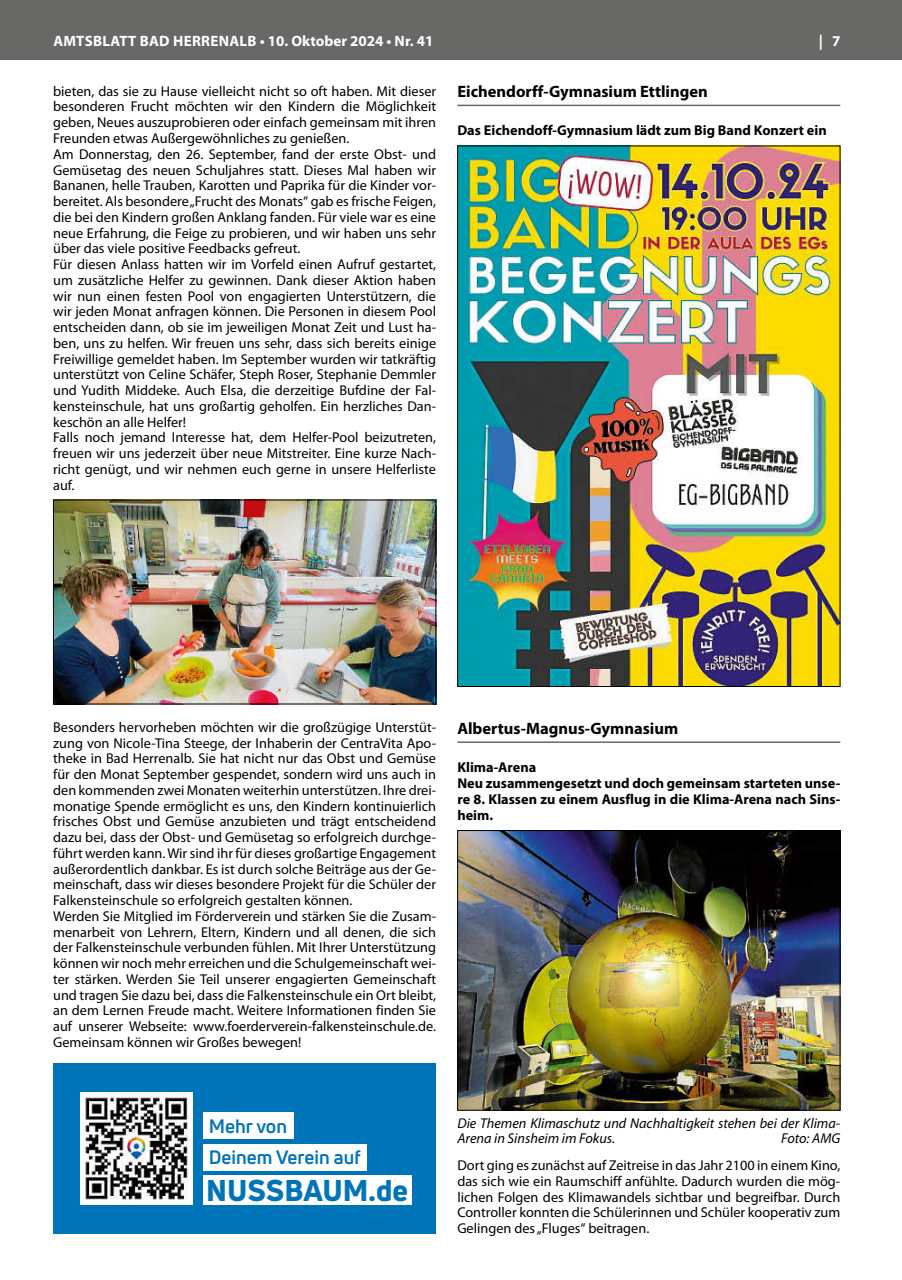
<style>
.page{position:relative;width:902px;height:1280px;background:#fff}
.page>*{position:absolute;margin:0;border:0;box-sizing:border-box;transform-origin:0 0}
.t1{font:800 29.4px "Uni Neue";color:#0074b8}
.t2{font:700 19.05px "Uni Neue";color:#0074b8}
.t3{font:700 16.5px "Myriad Pro";color:#000}
.t4{font:700 15px "Myriad Pro";letter-spacing:.015em;color:#fff}
.t5{font:14.25px/15.8px "Myriad Pro";color:#000}
.t6{font:700 14.25px/15.9px "Myriad Pro";color:#000}
.t7{font:italic 14.25px/15.8px "Myriad Pro";color:#000}
</style>
<div class="page">
<div style="left:0;top:0;width:901px;height:60px;background:#686867"></div>
<img style="left:55px;top:502px;width:379px;height:200px">
<div style="left:53px;top:500px;width:383px;height:204px;border:1px solid #000"></div>
<div style="left:53px;top:1063px;width:383px;height:171px;background:#0074b8"></div>
<div style="left:203px;top:1176px;width:208px;height:29px;background:#fff"></div>
<div style="left:203px;top:1144px;width:163px;height:26px;background:#fff"></div>
<div style="left:203px;top:1112px;width:90px;height:27px;background:#fff"></div>
<img style="left:80px;top:1092px;width:113px;height:113px">
<hr style="left:457px;top:105px;width:383px;height:1px;background:#686867">
<hr style="left:457px;top:741px;width:383px;height:2px;background:#686867">
<img style="left:459px;top:148px;width:379px;height:537px">
<img style="left:459px;top:832px;width:379px;height:276px">
<div style="left:457px;top:830px;width:383px;height:280px;border:1px solid #000"></div>
<p class="t4" style="left:53px;top:31px;width:381px">AMTSBLATT BAD HERRENALB • 10. Oktober 2024 • Nr. 41</p>
<p class="t4" style="left:818px;top:31px;width:23px">| 7</p>
<p class="t5" style="left:53px;top:83px;width:384px">bieten, das sie zu Hause vielleicht nicht so oft haben. Mit dieser besonderen Frucht möchten wir den Kindern die Möglichkeit geben, Neues auszuprobieren oder einfach gemeinsam mit ihren Freunden etwas Außergewöhnliches zu genießen.<br>Am Donnerstag, den 26. September, fand der erste Obst- und Gemüsetag des neuen Schuljahres statt. Dieses Mal haben wir Bananen, helle Trauben, Karotten und Paprika für die Kinder vor&shy;bereitet. Als besondere „Frucht des Monats“ gab es frische Feigen, die bei den Kindern großen Anklang fanden. Für viele war es eine neue Erfahrung, die Feige zu probieren, und wir haben uns sehr über das viele positive Feedbacks gefreut.<br>Für diesen Anlass hatten wir im Vorfeld einen Aufruf gestartet, um zusätzliche Helfer zu gewinnen. Dank dieser Aktion haben wir nun einen festen Pool von engagierten Unterstützern, die wir jeden Monat anfragen können. Die Personen in diesem Pool entscheiden dann, ob sie im jeweiligen Monat Zeit und Lust ha&shy;ben, uns zu helfen. Wir freuen uns sehr, dass sich bereits einige Freiwillige gemeldet haben. Im September wurden wir tatkräftig unterstützt von Celine Schäfer, Steph Roser, Stephanie Demmler und Yudith Middeke. Auch Elsa, die derzeitige Bufdine der Fal&shy;kensteinschule, hat uns großartig geholfen. Ein herzliches Dan&shy;keschön an alle Helfer!<br>Falls noch jemand Interesse hat, dem Helfer-Pool beizutreten, freuen wir uns jederzeit über neue Mitstreiter. Eine kurze Nach&shy;richt genügt, und wir nehmen euch gerne in unsere Helferliste auf.</p>
<p class="t3" style="left:457px;top:81px;width:252px">Eichendorff-Gymnasium Ettlingen</p>
<p class="t6" style="left:457px;top:122px;width:371px">Das Eichendoff-Gymnasium lädt zum Big Band Konzert ein</p>
<p class="t5" style="left:53px;top:719px;width:384px">Besonders hervorheben möchten wir die großzügige Unterstüt&shy;zung von Nicole-Tina Steege, der Inhaberin der CentraVita Apo&shy;theke in Bad Herrenalb. Sie hat nicht nur das Obst und Gemüse für den Monat September gespendet, sondern wird uns auch in den kommenden zwei Monaten weiterhin unterstützen. Ihre drei&shy;monatige Spende ermöglicht es uns, den Kindern kontinuierlich frisches Obst und Gemüse anzubieten und trägt entscheidend dazu bei, dass der Obst- und Gemüsetag so erfolgreich durchge&shy;führt werden kann. Wir sind ihr für dieses großartige Engagement außerordentlich dankbar. Es ist durch solche Beiträge aus der Ge&shy;meinschaft, dass wir dieses besondere Projekt für die Schüler der Falkensteinschule so erfolgreich gestalten können.<br>Werden Sie Mitglied im Förderverein und stärken Sie die Zusam&shy;menarbeit von Lehrern, Eltern, Kindern und all denen, die sich der Falkensteinschule verbunden fühlen. Mit Ihrer Unterstützung können wir noch mehr erreichen und die Schulgemeinschaft wei&shy;ter stärken. Werden Sie Teil unserer engagierten Gemeinschaft und tragen Sie dazu bei, dass die Falkensteinschule ein Ort bleibt, an dem Lernen Freude macht. Weitere Informationen finden Sie auf unserer Webseite: www.foerderverein-falkensteinschule.de.<br>Gemeinsam können wir Großes bewegen!</p>
<p class="t3" style="left:457px;top:718px;width:222px">Albertus-Magnus-Gymnasium</p>
<p class="t6" style="left:457px;top:758px;width:384px">Klima-Arena<br>Neu zusammengesetzt und doch gemeinsam starteten unse&shy;re 8. Klassen zu einem Ausflug in die Klima-Arena nach Sins&shy;heim.</p>
<h2 class="t2" style="left:209px;top:1114px;width:80px">Mehr von</h2>
<h2 class="t2" style="left:209px;top:1145px;width:153px">Deinem Verein auf</h2>
<h1 class="t1" style="left:206px;top:1171px;width:203px">NUSSBAUM.de</h1>
<p class="t7" style="left:457px;top:1115px;width:384px">Die Themen Klimaschutz und Nachhaltigkeit stehen bei der Klima-<br>Arena in Sinsheim im Fokus.</p>
<p class="t7" style="left:781px;top:1130px;width:61px">Foto: AMG</p>
<p class="t5" style="left:457px;top:1157px;width:384px;text-align:justify">Dort ging es zunächst auf Zeitreise in das Jahr 2100 in einem Kino, das sich wie ein Raumschiff anfühlte. Dadurch wurden die mög&shy;lichen Folgen des Klimawandels sichtbar und begreifbar. Durch Controller konnten die Schülerinnen und Schüler kooperativ zum Gelingen des „Fluges“ beitragen.</p>
</div>
